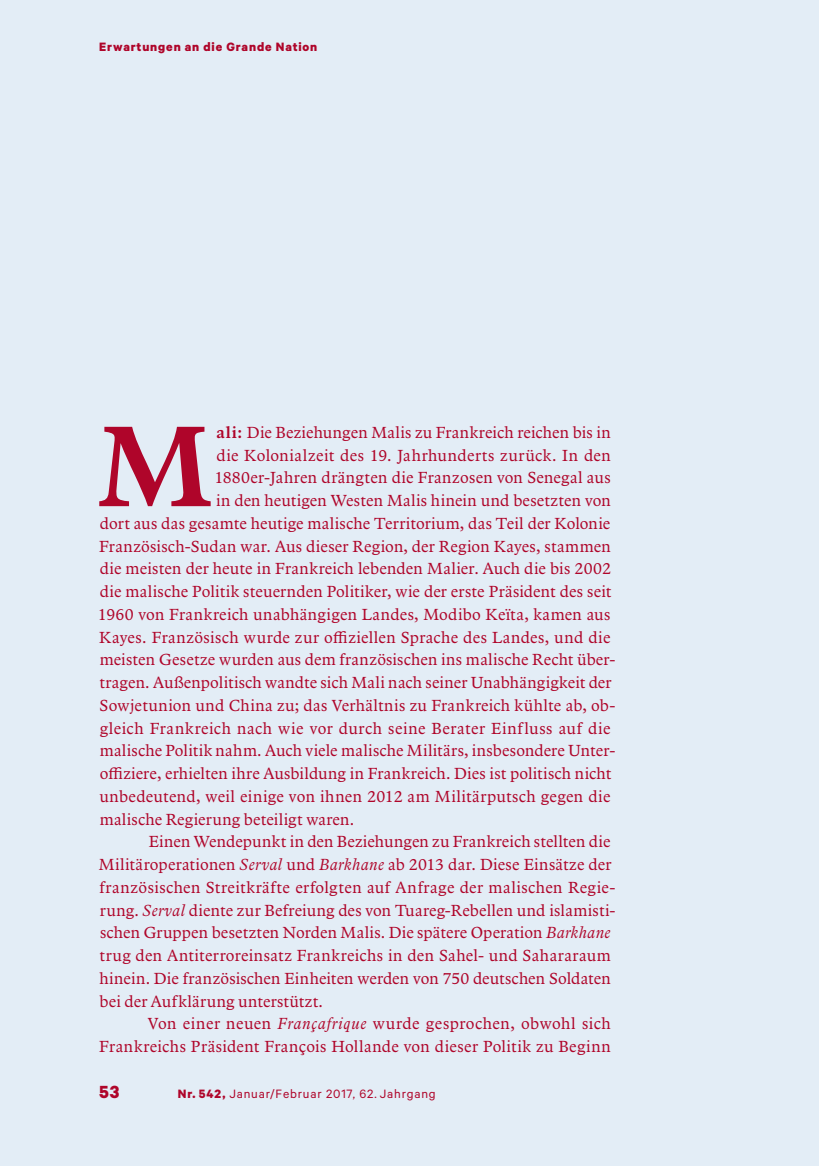
<style>
.page{position:relative;width:819px;height:1166px;background:#e3edf6}
.page>*{position:absolute;margin:0;border:0;box-sizing:border-box;transform-origin:0 0}
.t1{font:600 119px "Arbesco DT";color:#af052a}
.t2{font:700 19.78px "Calibre";color:#af052a}
.t3{font:16.62px "Arbesco DT";letter-spacing:.015em;color:#af052a}
.t4{font:13.65px "Calibre";letter-spacing:.06em;color:#af052a}
.t5{font:700 13.65px "Calibre";letter-spacing:.065em;color:#af052a}
.s1{font-weight:600}
.s2{font-style:italic}
.s3{font-weight:700}
</style>
<div class="page">
<p class="t5" style="left:99px;top:38px;width:219px">Erwartungen an die Grande Nation</p>
<h1 class="t1" style="left:97px;top:397px;width:117px">M</h1>
<p class="t3" style="left:216px;top:423px;width:396px"><span class="s1">ali:</span> Die Beziehungen Malis zu Frankreich reichen bis in</p>
<p class="t3" style="left:216px;top:445px;width:396px">die Kolonialzeit des 19. Jahrhunderts zurück. In den</p>
<p class="t3" style="left:214px;top:468px;width:398px">1880er-Jahren drängten die Franzosen von Senegal aus</p>
<p class="t3" style="left:216px;top:491px;width:396px">in den heutigen Westen Malis hinein und besetzten von</p>
<p class="t3" style="left:100px;top:514px;width:512px">dort aus das gesamte heutige malische Territorium, das Teil der Kolonie</p>
<p class="t3" style="left:99px;top:536px;width:513px">Französisch-Sudan war. Aus dieser Region, der Region Kayes, stammen</p>
<p class="t3" style="left:100px;top:559px;width:513px">die meisten der heute in Frankreich lebenden Malier. Auch die bis 2002</p>
<p class="t3" style="left:100px;top:582px;width:513px">die malische Politik steuernden Politiker, wie der erste Präsident des seit</p>
<p class="t3" style="left:98px;top:605px;width:514px">1960 von Frankreich unabhängigen Landes, Modibo Keïta, kamen aus</p>
<p class="t3" style="left:99px;top:627px;width:513px">Kayes. Französisch wurde zur offiziellen Sprache des Landes, und die</p>
<p class="t3" style="left:100px;top:650px;width:517px">meisten Gesetze wurden aus dem französischen ins malische Recht über-</p>
<p class="t3" style="left:99px;top:673px;width:513px">tragen. Außenpolitisch wandte sich Mali nach seiner Unabhängigkeit der</p>
<p class="t3" style="left:100px;top:695px;width:517px">Sowjetunion und China zu; das Verhältnis zu Frankreich kühlte ab, ob-</p>
<p class="t3" style="left:100px;top:718px;width:512px">gleich Frankreich nach wie vor durch seine Berater Einfluss auf die</p>
<p class="t3" style="left:100px;top:741px;width:517px">malische Politik nahm. Auch viele malische Militärs, insbesondere Unter-</p>
<p class="t3" style="left:100px;top:764px;width:513px">offiziere, erhielten ihre Ausbildung in Frankreich. Dies ist politisch nicht</p>
<p class="t3" style="left:99px;top:786px;width:512px">unbedeutend, weil einige von ihnen 2012 am Militärputsch gegen die</p>
<p class="t3" style="left:100px;top:809px;width:256px">malische Regierung beteiligt waren.</p>
<p class="t3" style="left:149px;top:832px;width:463px">Einen Wendepunkt in den Beziehungen zu Frankreich stellten die</p>
<p class="t3" style="left:99px;top:855px;width:514px">Militäroperationen <span class="s2">Serval</span> und <span class="s2">Barkhane</span> ab 2013 dar. Diese Einsätze der</p>
<p class="t3" style="left:100px;top:877px;width:517px">französischen Streitkräfte erfolgten auf Anfrage der malischen Regie-</p>
<p class="t3" style="left:100px;top:900px;width:517px">rung. <span class="s2">Serval</span> diente zur Befreiung des von Tuareg-Rebellen und islamisti-</p>
<p class="t3" style="left:100px;top:923px;width:511px">schen Gruppen besetzten Norden Malis. Die spätere Operation <span class="s2">Barkhane</span></p>
<p class="t3" style="left:99px;top:946px;width:513px">trug den Antiterroreinsatz Frankreichs in den Sahel- und Sahararaum</p>
<p class="t3" style="left:100px;top:968px;width:513px">hinein. Die französischen Einheiten werden von 750 deutschen Soldaten</p>
<p class="t3" style="left:100px;top:991px;width:225px">bei der Aufklärung unterstützt.</p>
<p class="t3" style="left:148px;top:1014px;width:464px">Von einer neuen <span class="s2">Françafrique</span> wurde gesprochen, obwohl sich</p>
<p class="t3" style="left:99px;top:1037px;width:513px">Frankreichs Präsident François Hollande von dieser Politik zu Beginn</p>
<p class="t2" style="left:99px;top:1079px;width:22px">53</p>
<p class="t4" style="left:178px;top:1085px;width:259px"><span class="s3">Nr. 542,</span> Januar/Februar 2017, 62. Jahrgang</p>
</div>
